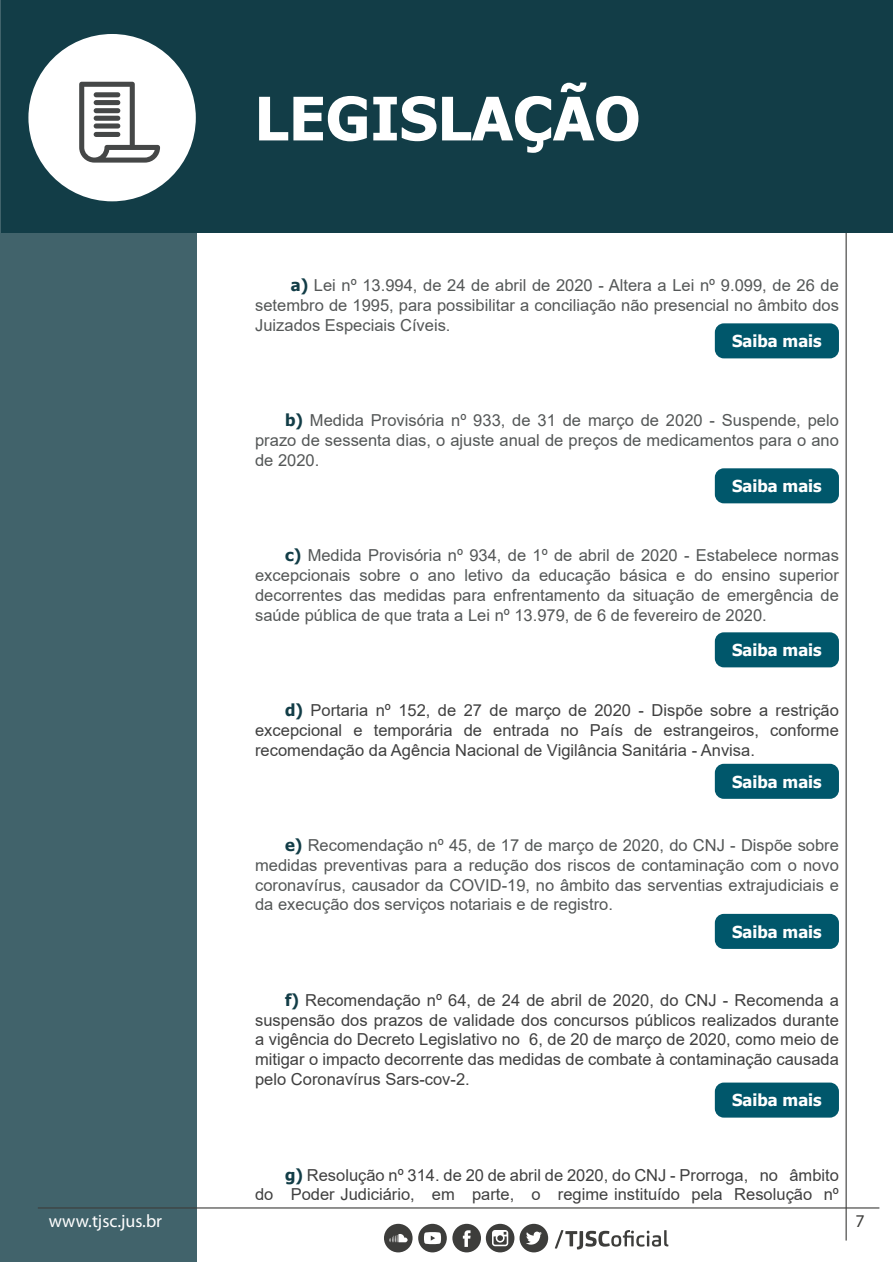
<style>
.page{position:relative;width:893px;height:1262px;background:#fff}
.page>*{position:absolute;margin:0;border:0;box-sizing:border-box;transform-origin:0 0}
.t1{font:700 60px "Tahoma";color:#fff}
.t2{font:18px "Myriad Pro";color:#fff}
.t3{font:18px "Myriad Pro";color:#3d3d3b}
.t4{font:16.5px/19.8px "Arial";color:#545757;text-align:justify}
.t5{font:16.5px/19.8px "Arial";color:#404040;text-align:justify}
.t6{font:700 16.5px "Tahoma";color:#fff}
.s1{font-family:"Tahoma";font-weight:700;color:#123d47}
</style>
<div class="page">
<svg style="left:555px;top:1230px;width:113px;height:19px"></svg>
<svg style="left:418px;top:1223px;width:130px;height:29px"></svg>
<svg style="left:384px;top:1223px;width:28px;height:29px"></svg>
<div style="left:0;top:0;width:196px;height:1262px;background:#41636b"></div>
<hr style="left:38px;top:1207px;width:841px;height:1px;background:#3d3d3b">
<hr style="left:845px;top:54px;width:1px;height:1186px;background:#3d3d3b">
<div style="left:2px;top:0;width:890px;height:232px;background:#123d47"></div>
<div style="left:28px;top:34px;width:168px;height:167px;background:#fff;border-radius:50%"></div>
<svg style="left:79px;top:82px;width:81px;height:81px"></svg>
<div style="left:94px;top:92px;width:26px;height:5px;background:#454747;border-radius:3px"></div>
<div style="left:94px;top:100px;width:26px;height:5px;background:#454747;border-radius:3px"></div>
<div style="left:94px;top:108px;width:26px;height:5px;background:#454747;border-radius:3px"></div>
<div style="left:94px;top:116px;width:26px;height:5px;background:#454747;border-radius:3px"></div>
<div style="left:94px;top:123px;width:26px;height:5px;background:#454747;border-radius:3px"></div>
<div style="left:94px;top:132px;width:26px;height:5px;background:#454747;border-radius:3px"></div>
<div style="left:714px;top:323px;width:125px;height:35px;background:#00576b;border-radius:9px"></div>
<div style="left:714px;top:468px;width:125px;height:35px;background:#00576b;border-radius:9px"></div>
<div style="left:714px;top:632px;width:125px;height:35px;background:#00576b;border-radius:9px"></div>
<div style="left:714px;top:763px;width:125px;height:36px;background:#00576b;border-radius:9px"></div>
<div style="left:714px;top:914px;width:125px;height:35px;background:#00576b;border-radius:9px"></div>
<div style="left:714px;top:1082px;width:125px;height:35px;background:#00576b;border-radius:9px"></div>
<h1 class="t1" style="left:254px;top:76px;width:387px">LEGISLAÇÃO</h1>
<p class="t4" style="left:255px;top:275px;width:585px;text-indent:36px"><span class="s1">a)</span> Lei nº 13.994, de 24 de abril de 2020 - Altera a Lei nº 9.099, de 26 de setembro de 1995, para possibilitar a conciliação não presencial no âmbito dos Juizados Especiais Cíveis.</p>
<p class="t6" style="left:732px;top:329px;width:91px">Saiba mais</p>
<p class="t4" style="left:255px;top:410px;width:585px;text-indent:30px"><span class="s1">b)</span> Medida Provisória nº 933, de 31 de março de 2020 - Suspende, pelo prazo de sessenta dias, o ajuste anual de preços de medicamentos para o ano de 2020.</p>
<p class="t6" style="left:732px;top:474px;width:91px">Saiba mais</p>
<p class="t4" style="left:255px;top:545px;width:585px;text-indent:30px"><span class="s1">c)</span> Medida Provisória nº 934, de 1º de abril de 2020 - Estabelece normas excepcionais sobre o ano letivo da educação básica e do ensino superior decorrentes das medidas para enfrentamento da situação de emergência de saúde pública de que trata a Lei nº 13.979, de 6 de fevereiro de 2020.</p>
<p class="t6" style="left:732px;top:638px;width:91px">Saiba mais</p>
<p class="t5" style="left:255px;top:700px;width:585px;text-indent:30px"><span class="s1">d)</span> Portaria nº 152, de 27 de março de 2020 - Dispõe sobre a restrição excepcional e temporária de entrada no País de estrangeiros, conforme recomendação da Agência Nacional de Vigilância Sanitária - Anvisa.</p>
<p class="t6" style="left:732px;top:770px;width:91px">Saiba mais</p>
<p class="t4" style="left:255px;top:835px;width:585px;text-indent:30px"><span class="s1">e)</span> Recomendação nº 45, de 17 de março de 2020, do CNJ - Dispõe sobre medidas preventivas para a redução dos riscos de contaminação com o novo coronavírus, causador da COVID-19, no âmbito das serventias extrajudiciais e da execução dos serviços notariais e de registro.</p>
<p class="t6" style="left:732px;top:920px;width:91px">Saiba mais</p>
<p class="t5" style="left:255px;top:990px;width:585px;text-indent:30px"><span class="s1">f)</span> Recomendação nº 64, de 24 de abril de 2020, do CNJ - Recomenda a suspensão dos prazos de validade dos concursos públicos realizados durante a vigência do Decreto Legislativo no 6, de 20 de março de 2020, como meio de mitigar o impacto decorrente das medidas de combate à contaminação causada pelo Coronavírus Sars-cov-2.</p>
<p class="t6" style="left:732px;top:1088px;width:91px">Saiba mais</p>
<p class="t5" style="left:255px;top:1164px;width:585px;text-align:right"><span class="s1">g)</span> Resolução nº 314. de 20 de abril de 2020, do CNJ - Prorroga, no âmbito<br>do Poder Judiciário, em parte, o regime instituído pela Resolução nº</p>
<p class="t2" style="left:37px;top:1210px;width:126px">wwww.tjsc.jus.br</p>
<p class="t2" style="left:51px;top:1212px;width:101px">ww.tjsc.jus.br</p>
<p class="t3" style="left:855px;top:1210px;width:11px">7</p>
</div>
